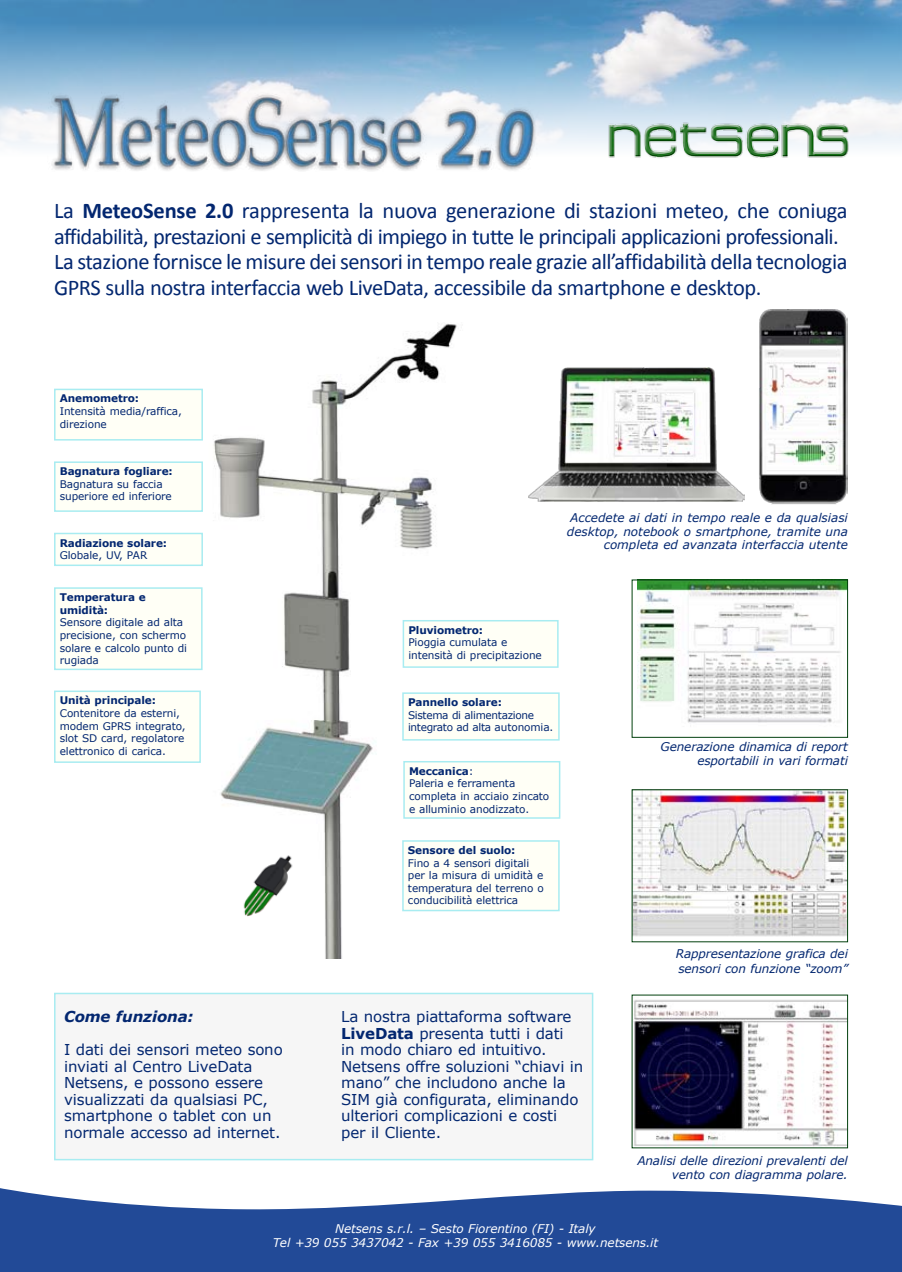
<style>
.page{position:relative;width:902px;height:1272px;background:#fff}
.page>*{position:absolute;margin:0;border:0;box-sizing:border-box;transform-origin:0 0}
.t1{font:22.5px/25.5px "Calibri";letter-spacing:-.02em;color:#032770}
.t2{font:15px/16.5px "Verdana";letter-spacing:-.01em;color:#032770}
.t3{font:italic 700 15px "Verdana";letter-spacing:-.01em;color:#032770}
.t4{font:italic 12px/14.4px "Verdana";letter-spacing:-.01em;color:#032770;text-align:right}
.t5{font:italic 12px/14.4px "Verdana";letter-spacing:-.01em;color:#fff;text-align:center}
.t6{font:10.5px/12.6px "Verdana";letter-spacing:-.01em;color:#032770}
.t7{font:700 10.5px/12.6px "Verdana";letter-spacing:-.01em;color:#032770}
.t8{font:10.5px/12.6px "Verdana";letter-spacing:-.03em;color:#032770}
.s1{font-weight:700}
</style>
<div class="page">
<svg style="left:0;top:1188px;width:901px;height:83px;background:#4163a5"></svg>
<img style="left:188px;top:324px;width:301px;height:634px">
<img style="left:0;top:0;width:901px;height:147px">
<img style="left:580px;top:117px;width:297px;height:41px">
<div style="left:55px;top:993px;width:537px;height:166px;background:#f6f6f6"></div>
<div style="left:54px;top:992px;width:539px;height:168px;border:2px solid #a8ecf1"></div>
<div style="left:55px;top:389px;width:147px;height:51px;background:#fffff6"></div>
<div style="left:54px;top:388px;width:149px;height:52px;border:2px solid #a8ecf1"></div>
<div style="left:403px;top:620px;width:155px;height:47px;background:#fffff6"></div>
<div style="left:402px;top:620px;width:156px;height:47px;border:2px solid #a8ecf1"></div>
<div style="left:55px;top:533px;width:147px;height:32px;background:#fffff6"></div>
<div style="left:54px;top:532px;width:149px;height:34px;border:2px solid #a8ecf1"></div>
<div style="left:55px;top:462px;width:147px;height:49px;background:#fffff6"></div>
<div style="left:54px;top:461px;width:149px;height:51px;border:2px solid #a8ecf1"></div>
<div style="left:55px;top:588px;width:147px;height:81px;background:#fffff6"></div>
<div style="left:54px;top:587px;width:148px;height:83px;border:2px solid #a8ecf1"></div>
<div style="left:55px;top:691px;width:145px;height:71px;background:#fffff6"></div>
<div style="left:54px;top:690px;width:147px;height:73px;border:2px solid #a8ecf1"></div>
<div style="left:403px;top:693px;width:156px;height:46px;background:#fffff6"></div>
<div style="left:402px;top:692px;width:157px;height:48px;border:2px solid #a8ecf1"></div>
<div style="left:404px;top:761px;width:155px;height:57px;background:#fffff6"></div>
<div style="left:403px;top:761px;width:157px;height:57px;border:2px solid #a8ecf1"></div>
<img style="left:47px;top:84px;width:498px;height:87px">
<img style="left:637px;top:581px;width:208px;height:142px">
<div style="left:631px;top:579px;width:216px;height:158px;border:1px solid #03410e"></div>
<div style="left:403px;top:841px;width:156px;height:69px;background:#fffff6"></div>
<div style="left:402px;top:840px;width:157px;height:71px;border:2px solid #a8ecf1"></div>
<img style="left:633px;top:791px;width:212px;height:146px">
<img style="left:634px;top:1000px;width:211px;height:146px">
<img style="left:235px;top:850px;width:64px;height:66px">
<img style="left:759px;top:309px;width:88px;height:196px">
<img style="left:529px;top:367px;width:215px;height:135px">
<p class="t1" style="left:54px;top:198px;width:795px">La <span class="s1">MeteoSense 2.0</span> rappresenta la nuova generazione di stazioni meteo, che coniuga affidabilità, prestazioni e semplicità di impiego in tutte le principali applicazioni professionali.<br>La stazione fornisce le misure dei sensori in tempo reale grazie all’affidabilità della tecnologia GPRS sulla nostra interfaccia web LiveData, accessibile da smartphone e desktop.</p>
<p class="t7" style="left:60px;top:392px;width:81px">Anemometro:</p>
<p class="t6" style="left:60px;top:405px;width:123px">Intensità media/raffica, direzione</p>
<p class="t7" style="left:60px;top:465px;width:114px">Bagnatura fogliare:</p>
<p class="t6" style="left:60px;top:477px;width:114px">Bagnatura su faccia superiore ed inferiore</p>
<p class="t7" style="left:60px;top:536px;width:109px">Radiazione solare:</p>
<p class="t6" style="left:60px;top:549px;width:89px">Globale, UV, PAR</p>
<p class="t7" style="left:60px;top:590px;width:87px">Temperatura e umidità:</p>
<p class="t6" style="left:60px;top:616px;width:129px">Sensore digitale ad alta precisione, con schermo solare e calcolo punto di rugiada</p>
<p class="t7" style="left:60px;top:694px;width:98px">Unità principale:</p>
<p class="t6" style="left:60px;top:706px;width:127px">Contenitore da esterni, modem GPRS integrato, slot SD card, regolatore elettronico di carica.</p>
<h2 class="t3" style="left:64px;top:1006px;width:131px">Come funziona:</h2>
<h2 class="t2" style="left:64px;top:1041px;width:220px">I dati dei sensori meteo sono inviati al Centro LiveData<br>Netsens, e possono essere visualizzati da qualsiasi PC, smartphone o tablet con un normale accesso ad internet.</h2>
<p class="t4" style="left:567px;top:511px;width:282px;line-height:13.5px">Accedete ai dati in tempo reale e da qualsiasi desktop, notebook o smartphone, tramite una completa ed avanzata interfaccia utente</p>
<p class="t7" style="left:408px;top:623px;width:76px">Pluviometro:</p>
<p class="t6" style="left:408px;top:636px;width:135px">Pioggia cumulata e intensità di precipitazione</p>
<p class="t7" style="left:408px;top:695px;width:95px">Pannello solare:</p>
<p class="t8" style="left:408px;top:708px;width:147px">Sistema di alimentazione integrato ad alta autonomia.</p>
<p class="t6" style="left:409px;top:764px;width:142px"><span class="s1">Meccanica</span>:<br>Paleria e ferramenta completa in acciaio zincato e alluminio anodizzato.</p>
<p class="t7" style="left:408px;top:843px;width:109px">Sensore del suolo:</p>
<p class="t6" style="left:408px;top:856px;width:137px">Fino a 4 sensori digitali per la misura di umidità e temperatura del terreno o conducibilità elettrica</p>
<p class="t4" style="left:660px;top:739px;width:189px">Generazione dinamica di report esportabili in vari formati</p>
<p class="t4" style="left:675px;top:946px;width:174px;text-align:left">Rappresentazione grafica dei sensori con funzione “zoom”</p>
<p class="t2" style="left:341px;top:1008px;width:243px">La nostra piattaforma software<br><span class="s1">LiveData</span> presenta tutti i dati<br>in modo chiaro ed intuitivo.<br>Netsens offre soluzioni “chiavi in mano” che includono anche la<br>SIM già configurata, eliminando ulteriori complicazioni e costi per il Cliente.</p>
<p class="t4" style="left:637px;top:1152px;width:212px">Analisi delle direzioni prevalenti del vento con diagramma polare.</p>
<p class="t5" style="left:273px;top:1221px;width:387px">Netsens s.r.l. – Sesto Fiorentino (FI) - Italy<br>Tel +39 055 3437042 - Fax +39 055 3416085 - www.netsens.it</p>
</div>
